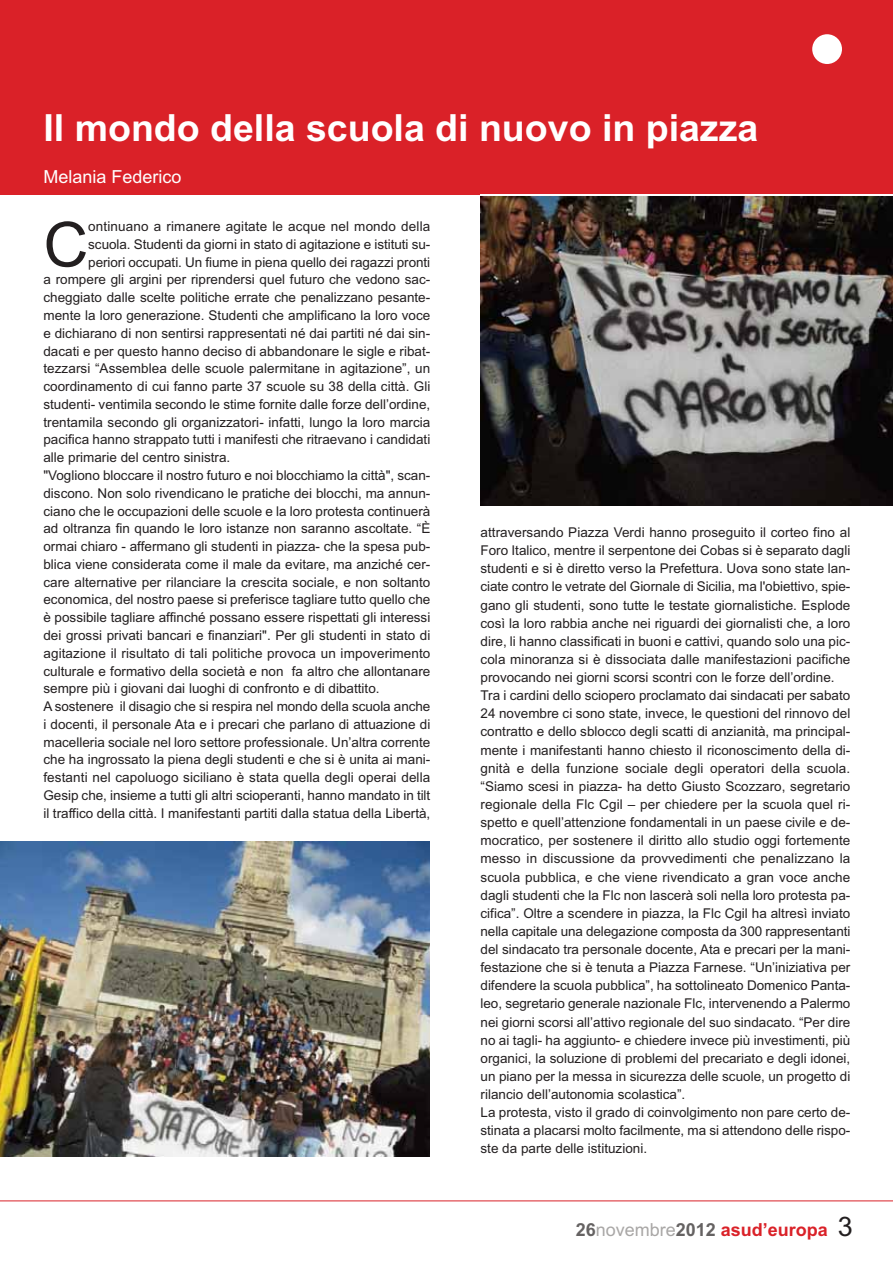
<style>
.page{position:relative;width:893px;height:1263px;background:#fff}
.page>*{position:absolute;margin:0;border:0;box-sizing:border-box;transform-origin:0 0}
.t1{font:62.1px "Arial";color:#231f20}
.t2{font:700 37.5px "Arial";color:#fff}
.t3{font:700 18px "Arial";color:#da2128}
.t4{font:18px "Arial";color:#fff}
.t5{font:13.5px/18.1px "Arial";color:#231f20}
.s1{color:#656262}
.s2{font-weight:400;color:#a9a7a6}
.s3{font-weight:400;font-size:27px;color:#231f20}
</style>
<div class="page">
<div style="left:0;top:0;width:892px;height:194px;background:#da2128"></div>
<div style="left:812px;top:34px;width:30px;height:30px;background:#fff;border-radius:50%"></div>
<img style="left:480px;top:196px;width:412px;height:310px">
<hr style="left:0;top:1201px;width:892px;height:1px;background:#da2128">
<img style="left:0;top:842px;width:429px;height:314px">
<h2 class="t2" style="left:43px;top:114px;width:716px">Il mondo della scuola di nuovo in piazza</h2>
<h3 class="t4" style="left:43px;top:171px;width:139px">Melania Federico</h3>
<h1 class="t1" style="left:43px;top:222px;width:46px">C</h1>
<p class="t5" style="left:88px;top:219px;width:343px">ontinuano a rimanere agitate le acque nel mondo della</p>
<p class="t5" style="left:88px;top:236px;width:343px">scuola. Studenti da giorni in stato di agitazione e istituti su-</p>
<p class="t5" style="left:88px;top:254px;width:343px">periori occupati. Un fiume in piena quello dei ragazzi pronti</p>
<p class="t5" style="left:43px;top:272px;width:388px">a rompere gli argini per riprendersi quel futuro che vedono sac-</p>
<p class="t5" style="left:43px;top:290px;width:388px">cheggiato dalle scelte politiche errate che penalizzano pesante-</p>
<p class="t5" style="left:43px;top:307px;width:388px">mente la loro generazione. Studenti che amplificano la loro voce</p>
<p class="t5" style="left:43px;top:325px;width:388px">e dichiarano di non sentirsi rappresentati né dai partiti né dai sin-</p>
<p class="t5" style="left:43px;top:343px;width:388px">dacati e per questo hanno deciso di abbandonare le sigle e ribat-</p>
<p class="t5" style="left:43px;top:361px;width:388px">tezzarsi “Assemblea delle scuole palermitane in agitazione”, un</p>
<p class="t5" style="left:43px;top:379px;width:388px">coordinamento di cui fanno parte 37 scuole su 38 della città. Gli</p>
<p class="t5" style="left:43px;top:396px;width:388px">studenti- ventimila secondo le stime fornite dalle forze dell’ordine,</p>
<p class="t5" style="left:43px;top:414px;width:388px">trentamila secondo gli organizzatori- infatti, lungo la loro marcia</p>
<p class="t5" style="left:43px;top:432px;width:388px">pacifica hanno strappato tutti i manifesti che ritraevano i candidati</p>
<p class="t5" style="left:43px;top:450px;width:188px">alle primarie del centro sinistra.</p>
<p class="t5" style="left:43px;top:468px;width:388px">"Vogliono bloccare il nostro futuro e noi blocchiamo la città", scan-</p>
<p class="t5" style="left:43px;top:485px;width:388px">discono. Non solo rivendicano le pratiche dei blocchi, ma annun-</p>
<p class="t5" style="left:43px;top:503px;width:388px">ciano che le occupazioni delle scuole e la loro protesta continuerà</p>
<p class="t5" style="left:43px;top:521px;width:388px">ad oltranza fin quando le loro istanze non saranno ascoltate. “È</p>
<p class="t5" style="left:43px;top:539px;width:388px">ormai chiaro - affermano gli studenti in piazza- che la spesa pub-</p>
<p class="t5" style="left:43px;top:556px;width:388px">blica viene considerata come il male da evitare, ma anziché cer-</p>
<p class="t5" style="left:43px;top:574px;width:388px">care alternative per rilanciare la crescita sociale, e non soltanto</p>
<p class="t5" style="left:43px;top:592px;width:388px">economica, del nostro paese si preferisce tagliare tutto quello che</p>
<p class="t5" style="left:43px;top:610px;width:388px">è possibile tagliare affinché possano essere rispettati gli interessi</p>
<p class="t5" style="left:43px;top:628px;width:388px">dei grossi privati bancari e finanziari". Per gli studenti in stato di</p>
<p class="t5" style="left:43px;top:645px;width:388px">agitazione il risultato di tali politiche provoca un impoverimento</p>
<p class="t5" style="left:43px;top:663px;width:388px">culturale e formativo della società e non fa altro che allontanare</p>
<p class="t5" style="left:43px;top:681px;width:337px">sempre più i giovani dai luoghi di confronto e di dibattito.</p>
<p class="t5" style="left:43px;top:699px;width:388px">A sostenere il disagio che si respira nel mondo della scuola anche</p>
<p class="t5" style="left:43px;top:716px;width:388px">i docenti, il personale Ata e i precari che parlano di attuazione di</p>
<p class="t5" style="left:43px;top:734px;width:388px">macelleria sociale nel loro settore professionale. Un’altra corrente</p>
<p class="t5" style="left:43px;top:752px;width:388px">che ha ingrossato la piena degli studenti e che si è unita ai mani-</p>
<p class="t5" style="left:43px;top:770px;width:388px">festanti nel capoluogo siciliano è stata quella degli operai della</p>
<p class="t5" style="left:43px;top:788px;width:388px">Gesip che, insieme a tutti gli altri scioperanti, hanno mandato in tilt</p>
<p class="t5" style="left:43px;top:805px;width:388px">il traffico della città. I manifestanti partiti dalla statua della Libertà,</p>
<p class="t5" style="left:480px;top:525px;width:371px">attraversando Piazza Verdi hanno proseguito il corteo fino al Foro Italico, mentre il serpentone dei Cobas si è separato dagli studenti e si è diretto verso la Prefettura. Uova sono state lan&shy;ciate contro le vetrate del Giornale di Sicilia, ma l'obiettivo, spie&shy;gano gli studenti, sono tutte le testate giornalistiche. Esplode così la loro rabbia anche nei riguardi dei giornalisti che, a loro dire, li hanno classificati in buoni e cattivi, quando solo una pic&shy;cola minoranza si è dissociata dalle manifestazioni pacifiche provocando nei giorni scorsi scontri con le forze dell’ordine.<br>Tra i cardini dello sciopero proclamato dai sindacati per sabato 24 novembre ci sono state, invece, le questioni del rinnovo del contratto e dello sblocco degli scatti di anzianità, ma principal&shy;mente i manifestanti hanno chiesto il riconoscimento della di&shy;gnità e della funzione sociale degli operatori della scuola. “Siamo scesi in piazza- ha detto Giusto Scozzaro, segretario regionale della Flc Cgil – per chiedere per la scuola quel ri&shy;spetto e quell’attenzione fondamentali in un paese civile e de&shy;mocratico, per sostenere il diritto allo studio oggi fortemente messo in discussione da provvedimenti che penalizzano la scuola pubblica, e che viene rivendicato a gran voce anche dagli studenti che la Flc non lascerà soli nella loro protesta pa&shy;cifica”. Oltre a scendere in piazza, la Flc Cgil ha altresì inviato nella capitale una delegazione composta da 300 rappresentanti del sindacato tra personale docente, Ata e precari per la mani&shy;festazione che si è tenuta a Piazza Farnese. “Un’iniziativa per difendere la scuola pubblica”, ha sottolineato Domenico Panta&shy;leo, segretario generale nazionale Flc, intervenendo a Palermo nei giorni scorsi all’attivo regionale del suo sindacato. “Per dire no ai tagli- ha aggiunto- e chiedere invece più investimenti, più organici, la soluzione di problemi del precariato e degli idonei, un piano per la messa in sicurezza delle scuole, un progetto di rilancio dell’autonomia scolastica”.<br>La protesta, visto il grado di coinvolgimento non pare certo de&shy;stinata a placarsi molto facilmente, ma si attendono delle rispo&shy;ste da parte delle istituzioni.</p>
<h3 class="t3" style="left:575px;top:1223px;width:279px"><span class="s1">26</span><span class="s2">novembre</span><span class="s1">2012</span> asud’europa <span class="s3">3</span></h3>
</div>
